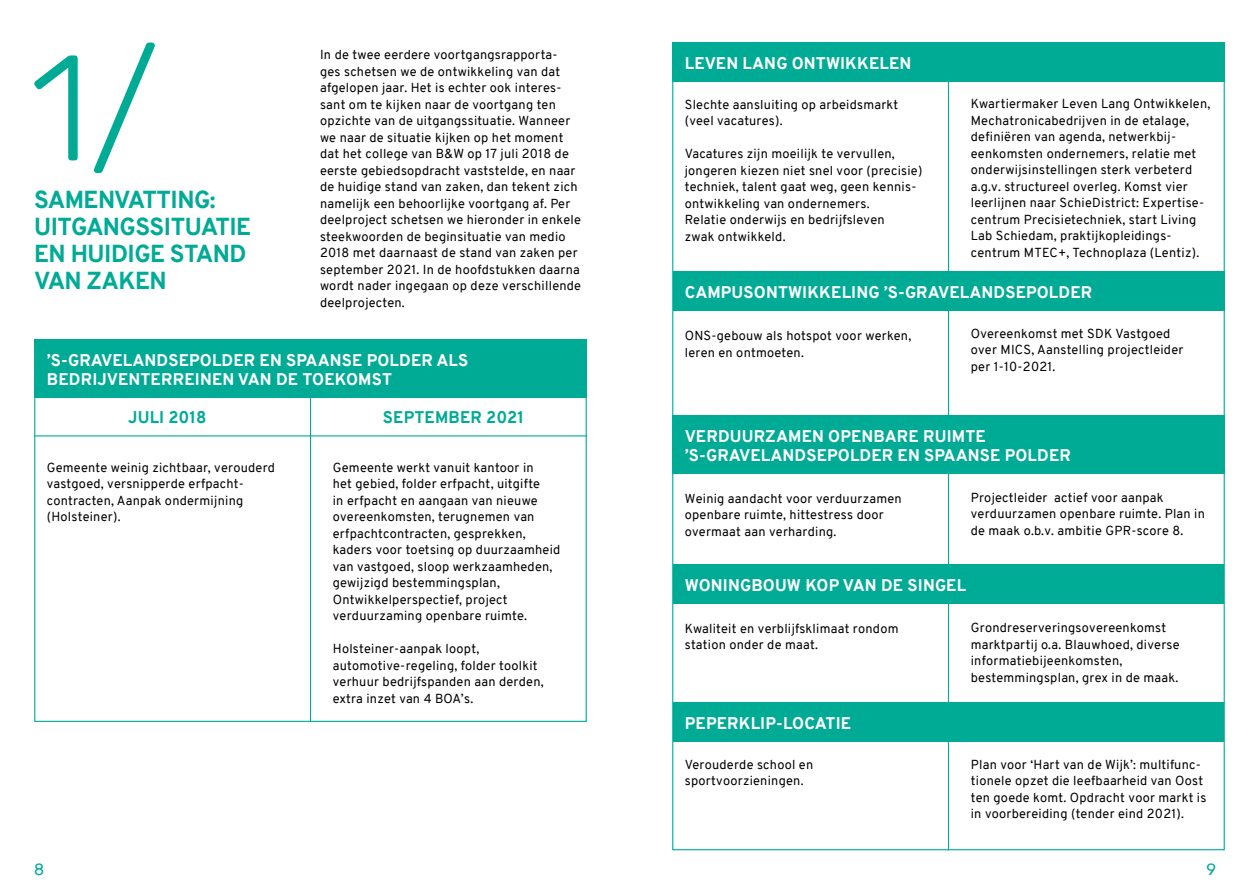
<style>
.page{position:relative;width:1259px;height:893px;background:#fff}
.page>*{position:absolute;margin:0;border:0;box-sizing:border-box;transform-origin:0 0}
.t1{font:300 150px "Rubik";color:#00ab96}
.t2{font:800 24px/27px "Overpass";letter-spacing:-.02em;color:#00ab96}
.t3{font:800 16.5px/19.5px "Overpass";letter-spacing:.01em;color:#fff}
.t4{font:800 16.5px "Overpass";letter-spacing:.01em;color:#00ab96}
.t5{font:16.5px "Rubik";color:#00ab96}
.t6{font:12.75px/16.5px "Overpass";letter-spacing:.02em;color:#000}
</style>
<div class="page">
<div style="left:673px;top:271px;width:552px;height:39px;background:#00ab96"></div>
<hr style="left:948px;top:79px;width:1px;height:771px;background:#00ab96">
<div style="left:672px;top:416px;width:553px;height:58px;background:#00ab96"></div>
<div style="left:673px;top:565px;width:551px;height:39px;background:#00ab96"></div>
<div style="left:673px;top:703px;width:550px;height:39px;background:#00ab96"></div>
<div style="left:34px;top:340px;width:553px;height:58px;background:#00ab96"></div>
<div style="left:672px;top:43px;width:553px;height:39px;background:#00ab96"></div>
<hr style="left:310px;top:383px;width:1px;height:339px;background:#00ab96">
<hr style="left:34px;top:435px;width:553px;height:1px;background:#00ab96">
<h1 class="t1" style="left:30px;top:25px;width:130px">1/</h1>
<p class="t6" style="left:320px;top:46px;width:263px">In de twee eerdere voortgangsrapporta&shy;ges schetsen we de ontwikkeling van dat afgelopen jaar. Het is echter ook interes&shy;sant om te kijken naar de voortgang ten opzichte van de uitgangssituatie. Wanneer we naar de situatie kijken op het moment dat het college van B&amp;W op 17 juli 2018 de eerste gebiedsopdracht vaststelde, en naar de huidige stand van zaken, dan tekent zich namelijk een behoorlijke voortgang af. Per deelproject schetsen we hieronder in enkele steekwoorden de beginsituatie van medio 2018 met daarnaast de stand van zaken per september 2021. In de hoofdstukken daarna wordt nader ingegaan op deze verschillende deelprojecten.</p>
<h2 class="t2" style="left:34px;top:186px;width:219px">SAMENVATTING:<br>UITGANGSSITUATIE<br>EN HUIDIGE STAND<br>VAN ZAKEN</h2>
<p class="t3" style="left:47px;top:350px;width:423px">’S-GRAVELANDSEPOLDER EN SPAANSE POLDER ALS<br>BEDRIJVENTERREINEN VAN DE TOEKOMST</p>
<p class="t4" style="left:128px;top:406px;width:80px">JULI 2018</p>
<p class="t4" style="left:383px;top:406px;width:143px">SEPTEMBER 2021</p>
<p class="t6" style="left:47px;top:459px;width:230px">Gemeente weinig zichtbaar, verouderd vastgoed, versnipperde erfpacht&shy;contracten, Aanpak ondermijning (Holsteiner).</p>
<p class="t6" style="left:333px;top:459px;width:229px">Gemeente werkt vanuit kantoor in<br>het gebied, folder erfpacht, uitgifte<br>in erfpacht en aangaan van nieuwe overeenkomsten, terugnemen van erfpachtcontracten, gesprekken, kaders voor toetsing op duurzaamheid van vastgoed, sloop werkzaamheden, gewijzigd bestemmingsplan, Ontwikkelperspectief, project verduurzaming openbare ruimte.</p>
<p class="t6" style="left:333px;top:640px;width:212px">Holsteiner-aanpak loopt, automotive-regeling, folder toolkit verhuur bedrijfspanden aan derden, extra inzet van 4 BOA’s.</p>
<p class="t3" style="left:685px;top:53px;width:228px">LEVEN LANG ONTWIKKELEN</p>
<p class="t6" style="left:685px;top:96px;width:215px">Slechte aansluiting op arbeidsmarkt (veel vacatures).</p>
<p class="t6" style="left:685px;top:145px;width:239px">Vacatures zijn moeilijk te vervullen, jongeren kiezen niet snel voor (precisie) techniek, talent gaat weg, geen kennis&shy;ontwikkeling van ondernemers.<br>Relatie onderwijs en bedrijfsleven<br>zwak ontwikkeld.</p>
<p class="t6" style="left:971px;top:96px;width:241px">Kwartiermaker Leven Lang Ontwikkelen, Mechatronicabedrijven in de etalage, definiëren van agenda, netwerkbij&shy;eenkomsten ondernemers, relatie met onderwijsinstellingen sterk verbeterd a.g.v. structureel overleg. Komst vier leerlijnen naar SchieDistrict: Expertise&shy;centrum Precisietechniek, start Living Lab Schiedam, praktijkopleidings&shy;centrum MTEC+, Technoplaza (Lentiz).</p>
<p class="t3" style="left:685px;top:282px;width:409px">CAMPUSONTWIKKELING ’S-GRAVELANDSEPOLDER</p>
<p class="t6" style="left:685px;top:327px;width:228px">ONS-gebouw als hotspot voor werken, leren en ontmoeten.</p>
<p class="t6" style="left:971px;top:325px;width:214px">Overeenkomst met SDK Vastgoed over MICS, Aanstelling projectleider per 1-10-2021.</p>
<p class="t3" style="left:685px;top:426px;width:388px">VERDUURZAMEN OPENBARE RUIMTE ’S-GRAVELANDSEPOLDER EN SPAANSE POLDER</p>
<p class="t6" style="left:685px;top:490px;width:218px">Weinig aandacht voor verduurzamen openbare ruimte, hittestress door overmaat aan verharding.</p>
<p class="t6" style="left:971px;top:489px;width:236px">Projectleider actief voor aanpak verduurzamen openbare ruimte. Plan in de maak o.b.v. ambitie GPR-score 8.</p>
<p class="t3" style="left:685px;top:575px;width:283px">WONINGBOUW KOP VAN DE SINGEL</p>
<p class="t6" style="left:685px;top:620px;width:215px">Kwaliteit en verblijfsklimaat rondom station onder de maat.</p>
<p class="t3" style="left:685px;top:713px;width:168px">PEPERKLIP-LOCATIE</p>
<p class="t6" style="left:685px;top:756px;width:130px">Verouderde school en sportvoorzieningen.</p>
<p class="t6" style="left:971px;top:619px;width:210px">Grondreserveringsovereenkomst marktpartij o.a. Blauwhoed, diverse informatiebijeenkomsten, bestemmingsplan, grex in de maak.</p>
<p class="t6" style="left:971px;top:756px;width:237px">Plan voor ‘Hart van de Wijk’: multifunc&shy;tionele opzet die leefbaarheid van Oost ten goede komt. Opdracht voor markt is in voorbereiding (tender eind 2021).</p>
<p class="t5" style="left:34px;top:860px;width:12px">8</p>
<p class="t5" style="left:1206px;top:860px;width:11px">9</p>
</div>
